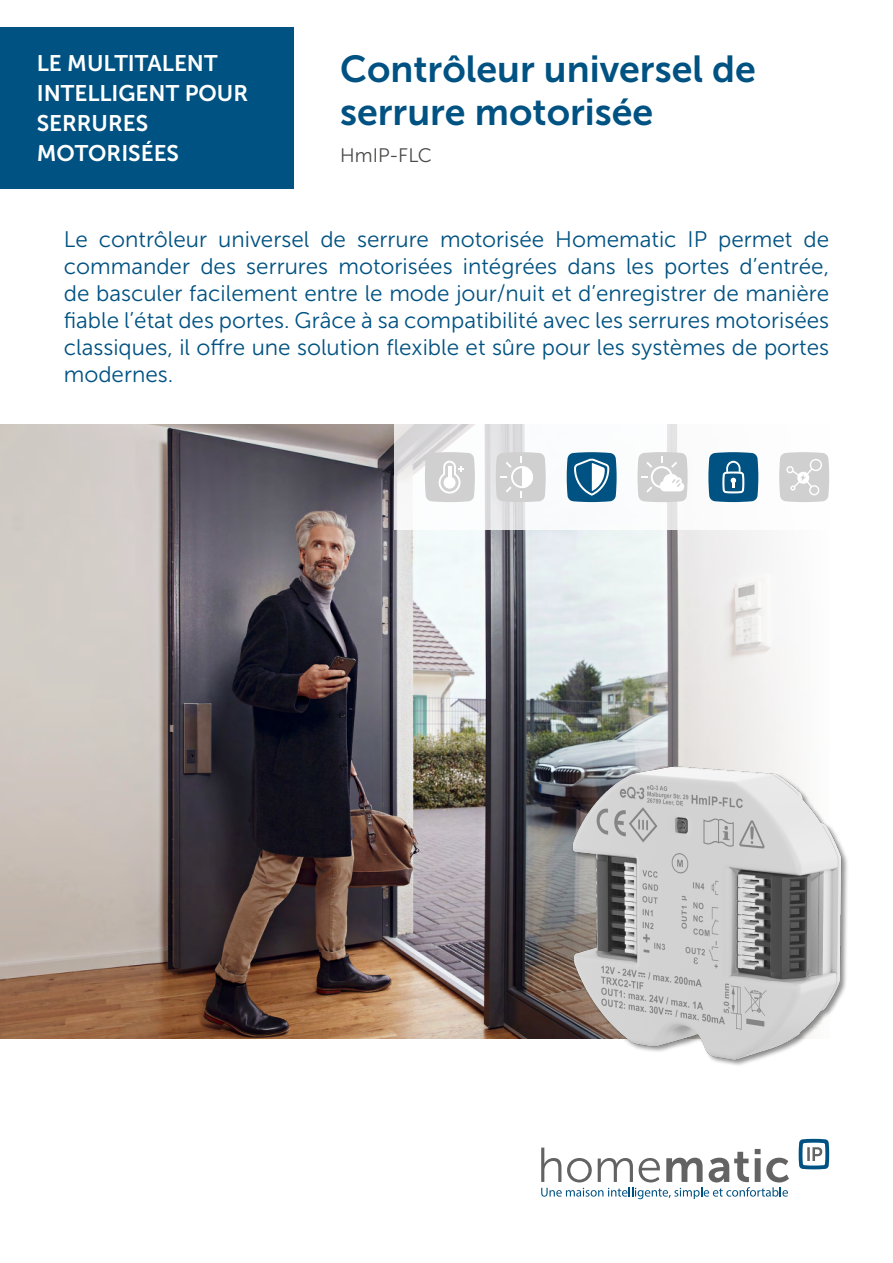
<style>
.page{position:relative;width:893px;height:1263px;background:#fff}
.page>*{position:absolute;margin:0;border:0;box-sizing:border-box;transform-origin:0 0}
.t1{font:37.5px/43.5px "Museo Sans 700";color:#005282}
.t2{font:22.5px/27px "Museo Sans 300";color:#005282;text-align:justify}
.t3{font:22.5px/30px "Museo Sans 700";color:#fff}
.t4{font:19.5px "Museo Sans 300";color:#4a4a49}
</style>
<div class="page">
<div style="left:0;top:27px;width:294px;height:162px;background:#005282"></div>
<img style="left:0;top:424px;width:791px;height:614px">
<img style="left:552px;top:758px;width:296px;height:308px">
<svg style="left:394px;top:424px;width:436px;height:106px"></svg>
<svg style="left:425px;top:452px;width:50px;height:50px"></svg>
<svg style="left:567px;top:452px;width:50px;height:50px"></svg>
<svg style="left:708px;top:452px;width:50px;height:50px"></svg>
<svg style="left:496px;top:452px;width:50px;height:50px"></svg>
<svg style="left:638px;top:452px;width:49px;height:50px"></svg>
<svg style="left:779px;top:452px;width:50px;height:50px"></svg>
<svg style="left:799px;top:1139px;width:30px;height:30px"></svg>
<svg style="left:541px;top:1147px;width:248px;height:52px"></svg>
<p class="t3" style="left:37px;top:49px;width:213px">LE MULTITALENT<br>INTELLIGENT POUR<br>SERRURES<br>MOTORISÉES</p>
<h1 class="t1" style="left:340px;top:47px;width:417px">Contrôleur universel de serrure motorisée</h1>
<p class="t4" style="left:340px;top:145px;width:93px">HmIP-FLC</p>
<p class="t2" style="left:64px;top:226px;width:767px">Le contrôleur universel de serrure motorisée Homematic IP permet de commander des serrures motorisées intégrées dans les portes d’entrée, de basculer facilement entre le mode jour/nuit et d’enregistrer de manière fiable l’état des portes. Grâce à sa compatibilité avec les serrures motorisées classiques, il offre une solution flexible et sûre pour les systèmes de portes modernes.</p>
</div>
